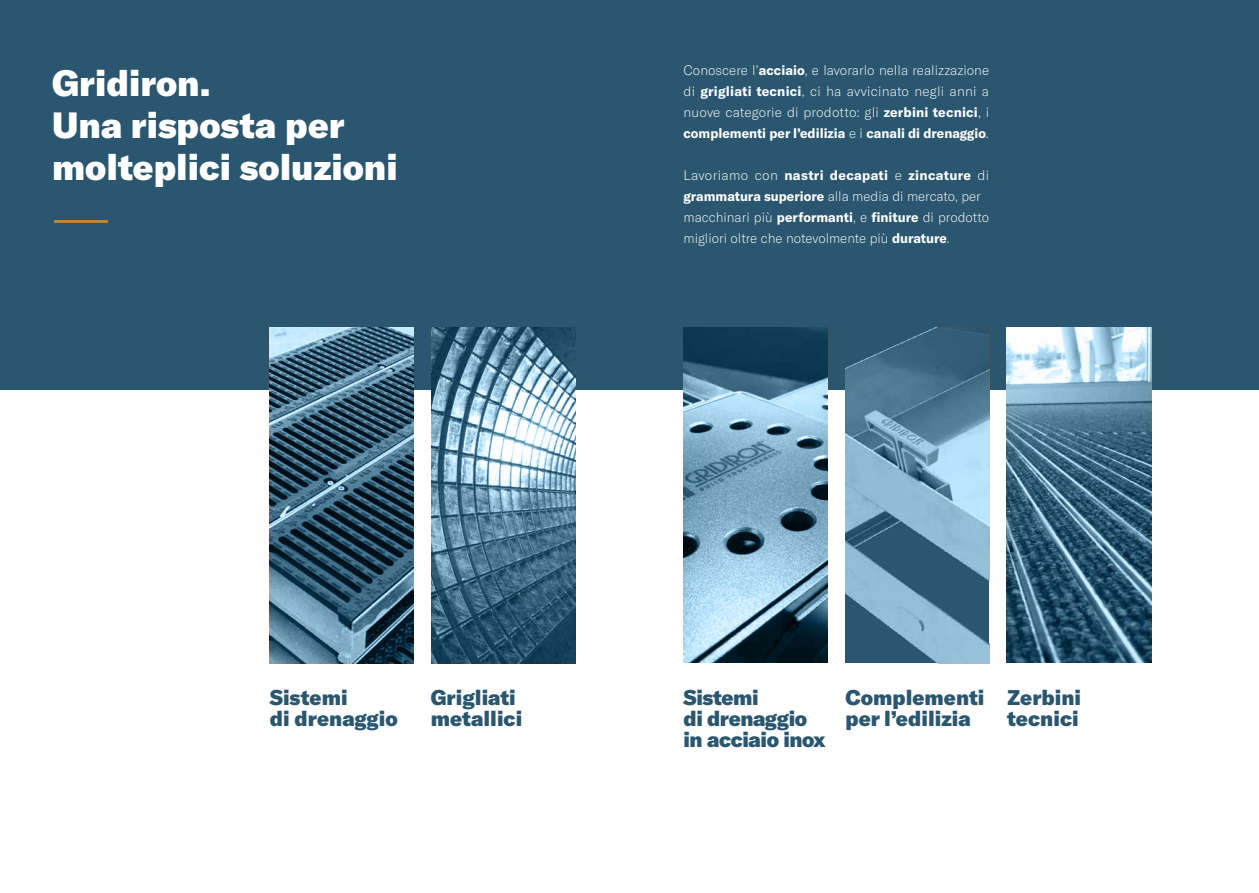
<style>
.page{position:relative;width:1259px;height:893px;background:#fff}
.page>*{position:absolute;margin:0;border:0;box-sizing:border-box;transform-origin:0 0}
.t1{font:900 36px/42px "GT America";color:#fff}
.t2{font:900 21px/21px "GT America";color:#2a576f}
.t3{font:900 21px/21px "GT America";letter-spacing:-.02em;color:#2a576f}
.t4{font:100 13.5px/21px "GT America";color:#fff;text-align:justify}
.s1{font-weight:700}
</style>
<div class="page">
<div style="left:0;top:0;width:1259px;height:389px;background:#2a576f"></div>
<hr style="left:54px;top:220px;width:54px;height:3px;background:#d48625">
<svg style="left:270px;top:327px;width:144px;height:336px;background:#3c6277"></svg>
<svg style="left:1006px;top:327px;width:145px;height:336px;background:#578096"></svg>
<svg style="left:845px;top:328px;width:144px;height:335px;background:#618ea6"></svg>
<svg style="left:683px;top:327px;width:144px;height:336px;background:#6790a6"></svg>
<svg style="left:432px;top:327px;width:143px;height:336px;background:#618a9f"></svg>
<h1 class="t1" style="left:52px;top:61px;width:347px">Gridiron.<br>Una risposta per molteplici soluzioni</h1>
<p class="t4" style="left:683px;top:60px;width:307px">Conoscere l’<span class="s1">acciaio</span>, e lavorarlo nella realizzazione di <span class="s1">grigliati tecnici</span>, ci ha avvicinato negli anni a nuove categorie di prodotto: gli <span class="s1">zerbini tecnici</span>, i <span class="s1">complementi per l’edilizia</span> e i <span class="s1">canali di drenaggio</span>.</p>
<p class="t4" style="left:683px;top:165px;width:307px;text-align:left">Lavoriamo con <span class="s1">nastri decapati</span> e <span class="s1">zincature</span> di <span class="s1">grammatura superiore</span> alla media di mercato, per macchinari più <span class="s1">performanti</span>, e <span class="s1">finiture</span> di prodotto migliori oltre che notevolmente più <span class="s1">durature</span>.</p>
<h2 class="t2" style="left:270px;top:687px;width:129px">Sistemi<br>di drenaggio</h2>
<h2 class="t2" style="left:431px;top:687px;width:93px">Grigliati metallici</h2>
<h2 class="t2" style="left:1007px;top:687px;width:75px">Zerbini tecnici</h2>
<h2 class="t3" style="left:683px;top:687px;width:144px">Sistemi<br>di drenaggio in acciaio inox</h2>
<h2 class="t2" style="left:845px;top:687px;width:141px">Complementi per l’edilizia</h2>
</div>
